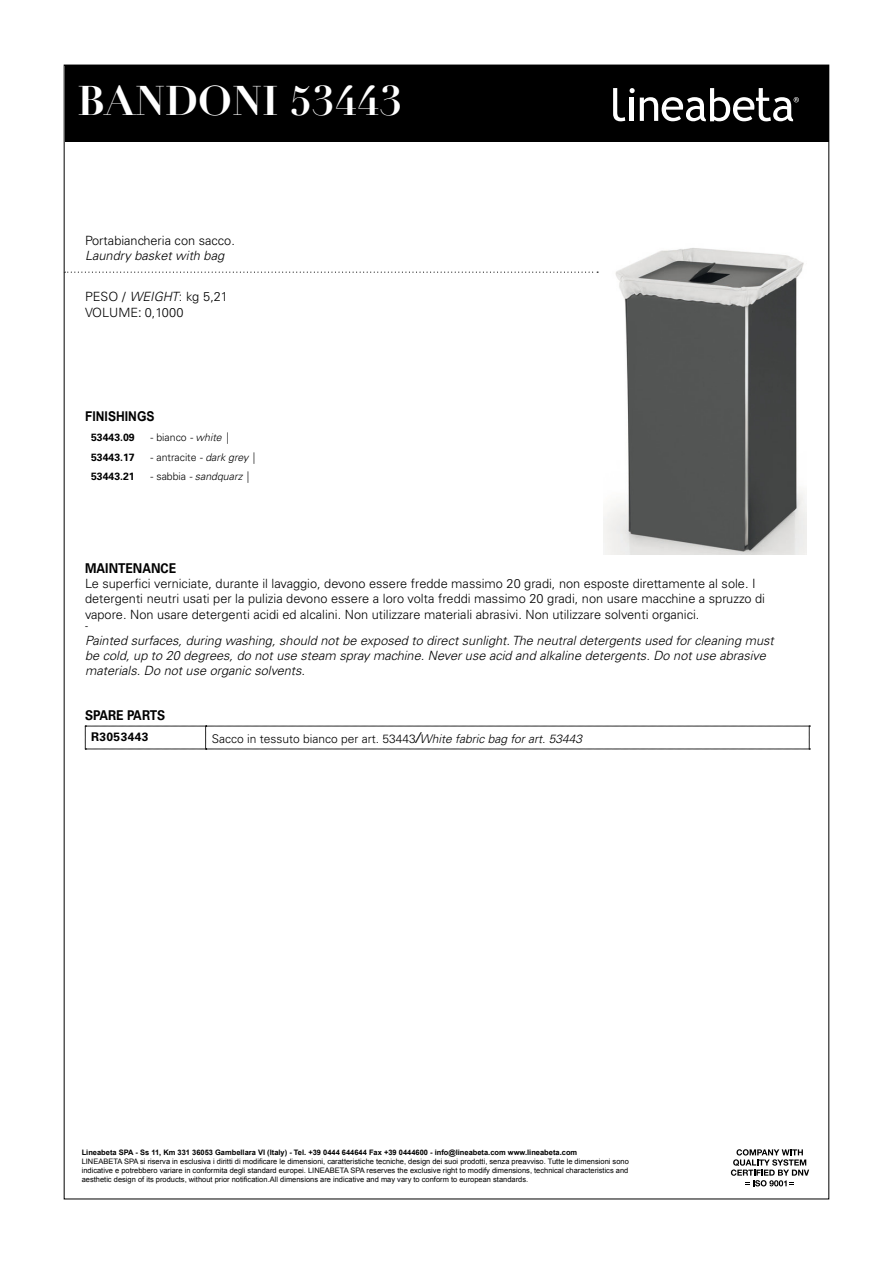
<style>
.page{position:relative;width:893px;height:1263px;background:#fff}
.page>*{position:absolute;margin:0;border:0;box-sizing:border-box;transform-origin:0 0}
.t1{font:700 40.5px "Didot";color:#fff}
.t2{font:700 13.5px "Univers LT Std";color:#000;scale:.9 1}
.t3{font:700 13.5px "Arial";color:#000;scale:.9 1}
.t4{font:300 12.75px/15.3px "Univers LT Std";color:#000}
.t5{font:italic 300 12.75px/15.3px "Univers LT Std";color:#000}
.t6{font:300 12px "Univers LT Std";color:#000}
.t7{font:700 12px "Univers LT Std";letter-spacing:.03em;color:#000}
.t8{font:300 10.5px "Univers LT Std";color:#000}
.t9{font:700 10.5px "Univers LT Std";color:#000}
.t10{font:italic 300 10.5px "Univers LT Std";color:#000}
.t11{font:9px "Arial";color:#000}
.t12{font:7.5px/9px "Arial";color:#000;text-align:justify}
.t13{font:700 7.5px "Arial";color:#000}
.s1{font-style:italic}
.s2{font-family:"Arial";font-weight:400}
.s3{font-style:normal}
.s4{font-family:"Arial";font-weight:400;font-style:italic;font-size:15px}
</style>
<div class="page">
<div style="left:65px;top:65px;width:764px;height:77px;background:#000"></div>
<svg style="left:613px;top:88px;width:186px;height:34px"></svg>
<svg style="left:731px;top:1149px;width:78px;height:37px"></svg>
<svg style="left:64px;top:272px;width:534px;height:1px"></svg>
<img style="left:604px;top:248px;width:202px;height:307px">
<svg style="left:85px;top:726px;width:725px;height:24px"></svg>
<h1 class="t1" style="left:77px;top:76px;width:326px">BANDONI 53443</h1>
<h3 class="t4" style="left:85px;top:233px;width:151px">Portabiancheria con sacco.</h3>
<h3 class="t5" style="left:85px;top:248px;width:141px">Laundry basket with bag</h3>
<h3 class="t4" style="left:85px;top:289px;width:145px">PESO / <span class="s1">WEIGHT</span>: kg 5,21<br>VOLUME<span class="s2">:</span> 0,1000</h3>
<h2 class="t3" style="left:85px;top:407px;width:79px">FINISHINGS</h2>
<h3 class="t9" style="left:91px;top:431px;width:45px">53443.09</h3>
<h3 class="t8" style="left:151px;top:431px;width:80px">- bianco <span class="s1">- white |</span></h3>
<h3 class="t9" style="left:91px;top:451px;width:45px">53443.17</h3>
<h3 class="t8" style="left:151px;top:450px;width:107px">- antracite <span class="s1">- dark grey |</span></h3>
<h3 class="t9" style="left:91px;top:470px;width:45px">53443.21</h3>
<h3 class="t10" style="left:151px;top:470px;width:101px"><span class="s3">- sabbia</span> - sandquarz |</h3>
<h2 class="t2" style="left:85px;top:560px;width:103px">MAINTENANCE</h2>
<p class="t4" style="left:85px;top:576px;width:681px">Le superfici verniciate, durante il lavaggio, devono essere fredde massimo 20 gradi, non esposte direttamente al sole. I detergenti neutri usati per la pulizia devono essere a loro volta freddi massimo 20 gradi, non usare macchine a spruzzo di vapore. Non usare detergenti acidi ed alcalini. Non utilizzare materiali abrasivi. Non utilizzare solventi organici.</p>
<p class="t11" style="left:85px;top:620px;width:4px">-</p>
<p class="t5" style="left:85px;top:633px;width:690px">Painted surfaces, during washing, should not be exposed to direct sunlight. The neutral detergents used for cleaning must be cold, up to 20 degrees, do not use steam spray machine. Never use acid and alkaline detergents. Do not use abrasive materials. Do not use organic solvents.</p>
<h2 class="t2" style="left:85px;top:707px;width:91px">SPARE PARTS</h2>
<h3 class="t7" style="left:91px;top:729px;width:59px">R3053443</h3>
<h3 class="t6" style="left:212px;top:731px;width:372px">Sacco in tessuto bianco per art. 53443<span class="s4">/</span><span class="s1">White fabric bag for art. 53443</span></h3>
<p class="t13" style="left:82px;top:1147px;width:497px">Lineabeta SPA - Ss 11, Km 331 36053 Gambellara VI (Italy) - Tel. +39 0444 644644 Fax +39 0444600 - info@lineabeta.com www.lineabeta.com</p>
<p class="t12" style="left:82px;top:1157px;width:549px">LINEABETA SPA si riserva in esclusiva i diritti di modificare le dimensioni, caratteristiche tecniche, design dei suoi prodotti, senza preavviso. Tutte le dimensioni sono indicative e potrebbero variare in conformita degli standard europei. LINEABETA SPA reserves the exclusive right to modify dimensions, technical characteristics and aesthetic design of its products, without prior notification.All dimensions are indicative and may vary to conform to european standards.</p>
</div>
